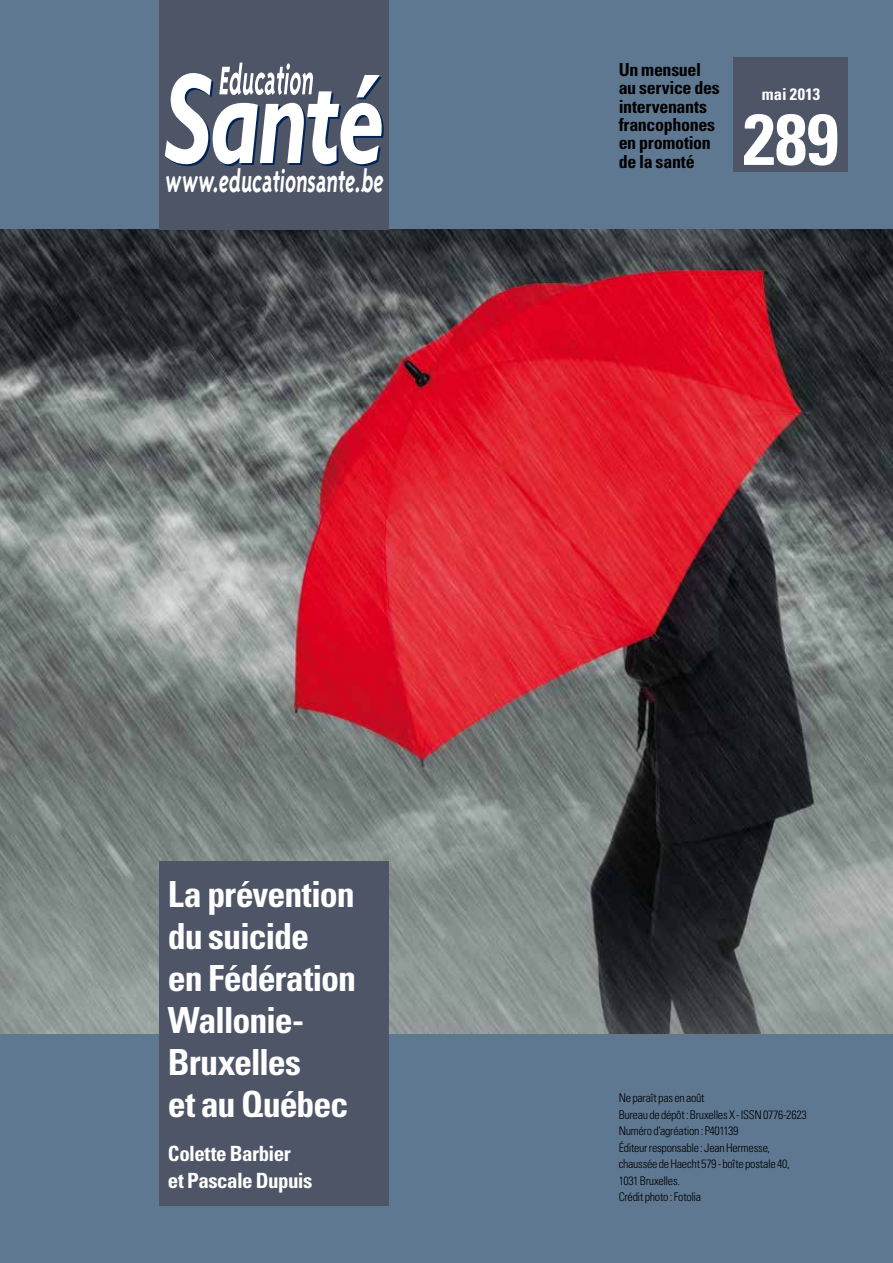
<style>
.page{position:relative;width:893px;height:1263px;background:#5f7891}
.page>*{position:absolute;margin:0;border:0;box-sizing:border-box;transform-origin:0 0}
.t1{font:700 condensed 72px "Univers";color:#fff}
.t2{font:700 condensed 36px/42px "Univers";letter-spacing:-.03em;color:#fff}
.t3{font:700 34.5px "Triplex";color:#fff;scale:.65 1}
.t4{font:700 condensed 21px/27px "Univers";letter-spacing:-.025em;color:#fff}
.t5{font:700 condensed 18px/18.5px "Univers";letter-spacing:-.02em;color:#000}
.t6{font:700 condensed 16.5px "Univers";letter-spacing:.01em;color:#fff}
.t7{font:300 condensed 12px/16.5px "Univers";letter-spacing:-.02em;color:#000}
</style>
<div class="page">
<img style="left:0;top:230px;width:893px;height:803px">
<div style="left:159px;top:861px;width:230px;height:344px;background:#4e5567"></div>
<div style="left:159px;top:0;width:230px;height:230px;background:#4e5567"></div>
<svg style="left:165px;top:63px;width:219px;height:103px"></svg>
<div style="left:733px;top:57px;width:115px;height:115px;background:#4e5567"></div>
<h3 class="t3" style="left:165px;top:162px;width:343px">www.educationsante.be</h3>
<h3 class="t5" style="left:619px;top:60px;width:103px">Un mensuel au service des intervenants francophones en promotion de la santé</h3>
<h3 class="t6" style="left:762px;top:84px;width:60px">mai 2013</h3>
<h1 class="t1" style="left:743px;top:95px;width:97px">289</h1>
<h2 class="t2" style="left:168px;top:872px;width:190px">La prévention du suicide<br>en Fédération<br>Wallonie-<br>Bruxelles<br>et au Québec</h2>
<h3 class="t4" style="left:168px;top:1139px;width:146px">Colette Barbier<br>et Pascale Dupuis</h3>
<p class="t7" style="left:619px;top:1090px;width:190px">Ne paraît pas en août<br>Bureau de dépôt: Bruxelles X - ISSN 0776-2623<br>Numéro d’agréation: P401139<br>Éditeur responsable: Jean Hermesse, chaussée de Haecht 579 - boîte postale 40,<br>1031 Bruxelles.<br>Crédit photo: Fotolia</p>
</div>
